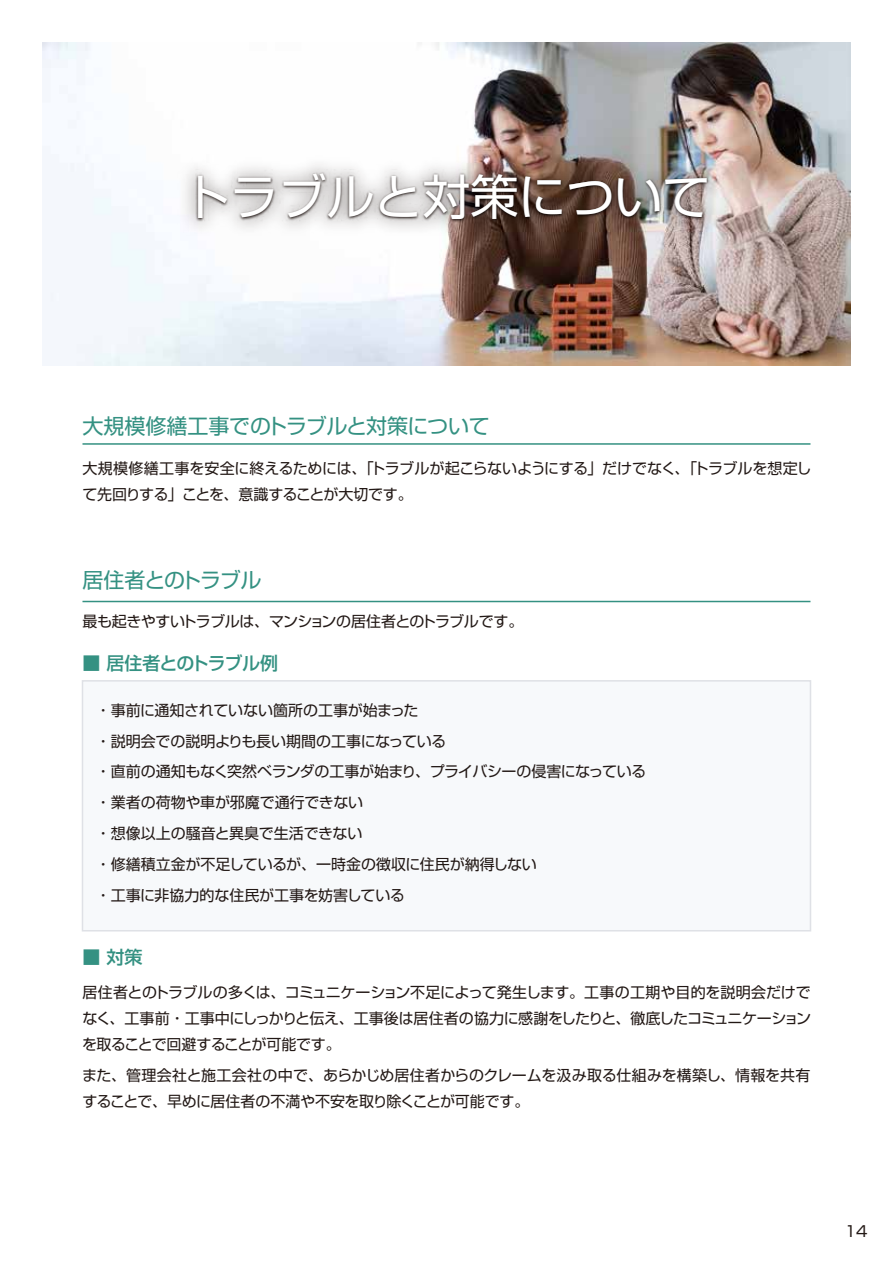
<style>
.page{position:relative;width:893px;height:1263px;background:#fff}
.page>*{position:absolute;margin:0;border:0;box-sizing:border-box;transform-origin:0 0}
.t1{font:48px "Shin Go Pro";color:#fff}
.t2{font:21px "Shin Go Pro";letter-spacing:-.02em;color:#349182}
.t3{font:21px "Shin Go Pro";letter-spacing:-.055em;color:#349182}
.t4{font:500 18px "Shin Go Pro";letter-spacing:-.055em;color:#349182}
.t5{font:500 18px "Shin Go Pro";letter-spacing:-.03em;color:#349182}
.t6{font:15px/30.8px "Shin Go Pro";letter-spacing:-.01em;color:#221815}
.t7{font:15px "Shin Go Pro";letter-spacing:-.035em;color:#221815}
</style>
<div class="page">
<div style="left:82px;top:680px;width:729px;height:251px;background:#f7f9fb;border:2px solid #dfe1e6"></div>
<img style="left:43px;top:43px;width:807px;height:323px">
<hr style="left:82px;top:601px;width:728px;height:1px;background:#349182">
<img style="left:160px;top:148px;width:573px;height:100px">
<img style="left:178px;top:169px;width:537px;height:60px">
<hr style="left:82px;top:443px;width:728px;height:2px;background:#349182">
<h1 class="t1" style="left:182px;top:158px;width:529px">トラブルと対策について</h1>
<h2 class="t2" style="left:82px;top:408px;width:409px">大規模修繕工事でのトラブルと対策について</h2>
<p class="t6" style="left:82px;top:453px;width:731px;line-height:26.2px">大規模修繕工事を安全に終えるためには、「トラブルが起こらないようにする」だけでなく、「トラブルを想定して先回りする」ことを、意識することが大切です。</p>
<h2 class="t3" style="left:82px;top:563px;width:180px">居住者とのトラブル</h2>
<p class="t7" style="left:82px;top:609px;width:442px">最も起きやすいトラブルは、マンションの居住者とのトラブルです。</p>
<p class="t4" style="left:82px;top:648px;width:197px">■ 居住者とのトラブル例</p>
<p class="t6" style="left:96px;top:693px;width:552px">・事前に通知されていない箇所の工事が始まった<br>・説明会での説明よりも長い期間の工事になっている<br>・直前の通知もなく突然ベランダの工事が始まり、プライバシーの侵害になっている・業者の荷物や車が邪魔で通行できない<br>・想像以上の騒音と異臭で生活できない<br>・修繕積立金が不足しているが、一時金の徴収に住民が納得しない<br>・工事に非協力的な住民が工事を妨害している</p>
<p class="t5" style="left:82px;top:942px;width:61px">■ 対策</p>
<p class="t6" style="left:82px;top:977px;width:730px;line-height:26.2px;text-align:justify">居住者とのトラブルの多くは、コミュニケーション不足によって発生します。工事の工期や目的を説明会だけでなく、工事前・工事中にしっかりと伝え、工事後は居住者の協力に感謝をしたりと、徹底したコミュニケーションを取ることで回避することが可能です。</p>
<p class="t6" style="left:82px;top:1060px;width:730px;line-height:26.2px">また、管理会社と施工会社の中で、あらかじめ居住者からのクレームを汲み取る仕組みを構築し、情報を共有することで、早めに居住者の不満や不安を取り除くことが可能です。</p>
<p class="t6" style="left:845px;top:1214px;width:24px">14</p>
</div>
